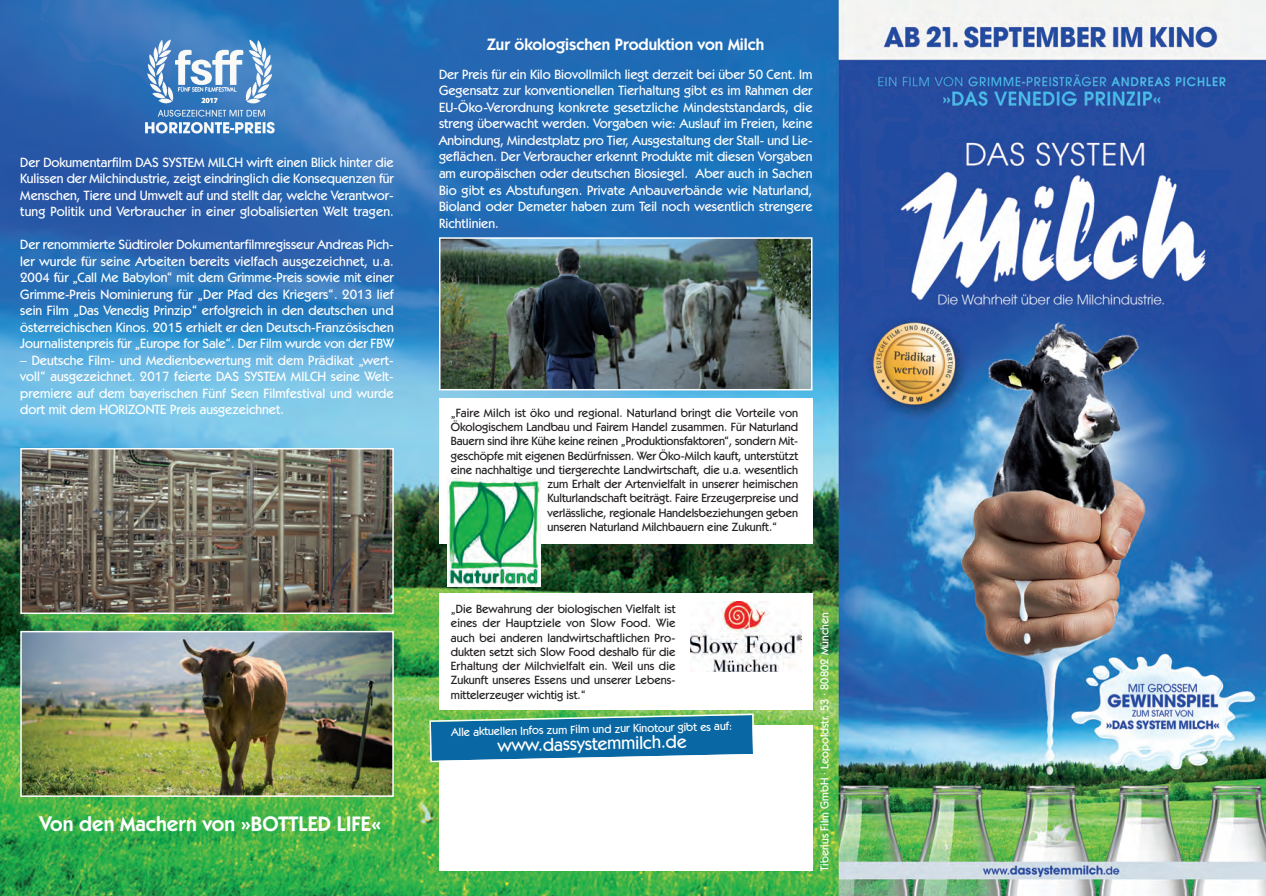
<style>
.page{position:relative;width:1266px;height:896px;background:#fff}
.page>*{position:absolute;margin:0;border:0;box-sizing:border-box;transform-origin:0 0}
.t1{font:600 21px "Kabel IT Cby BT";color:#fff}
.t2{font:500 18.3px "Kabel IT Cby BT";color:#fff}
.t3{font:600 16.5px "Kabel IT Cby BT";color:#fff}
.t4{font:500 13.5px/16.5px "Kabel IT Cby BT";color:#fff;text-align:justify}
.t5{font:500 12px/14.2px "Kabel IT Cby BT";color:#231f20;text-align:justify}
.t6{font:500 11.7px "Kabel IT Cby BT";color:#fff}
.t7{font:500 11.4px "Kabel IT Cby BT";color:#fff}
.s1{font-family:"Ping Fang SC"}
</style>
<div class="page">
<img style="left:0;top:0;width:1265px;height:895px">
<img style="left:141px;top:35px;width:135px;height:102px">
<img style="left:23px;top:451px;width:368px;height:160px">
<div style="left:20px;top:448px;width:374px;height:166px;border:2px solid #fff"></div>
<img style="left:23px;top:633px;width:368px;height:160px">
<div style="left:20px;top:630px;width:374px;height:166px;border:2px solid #fff"></div>
<img style="left:442px;top:240px;width:367px;height:147px">
<div style="left:439px;top:237px;width:373px;height:153px;border:2px solid #fff"></div>
<div style="left:439px;top:398px;width:373px;height:146px;background:#fff"></div>
<img style="left:447px;top:478px;width:93px;height:108px">
<div style="left:439px;top:593px;width:373px;height:117px;background:#fff"></div>
<img style="left:690px;top:601px;width:111px;height:70px">
<div style="left:439px;top:724px;width:373px;height:146px;background:#fff"></div>
<svg style="left:428px;top:712px;width:327px;height:51px;background:#3887a7"></svg>
<p class="t4" style="left:20px;top:155px;width:375px">Der Dokumentarfilm DAS SYSTEM MILCH wirft einen Blick hinter die Kulissen der Milchindustrie, zeigt eindringlich die Konsequenzen für Menschen, Tiere und Umwelt auf und stellt dar, welche Verantwor&shy;tung Politik und Verbraucher in einer globalisierten Welt tragen.</p>
<p class="t4" style="left:20px;top:237px;width:375px">Der renommierte Südtiroler Dokumentarfilmregisseur Andreas Pich&shy;ler wurde für seine Arbeiten bereits vielfach ausgezeichnet, u.a.<br>2004 für „Call Me Babylon“ mit dem Grimme-Preis sowie mit einer Grimme-Preis Nominierung für „Der Pfad des Kriegers“. 2013 lief sein Film „Das Venedig Prinzip“ erfolgreich in den deutschen und österreichischen Kinos. 2015 erhielt er den Deutsch-Französischen Journalistenpreis für „Europe for Sale“. Der Film wurde von der FBW</p>
<p class="t4" style="left:20px;top:353px;width:375px">– Deutsche Film- und Medienbewertung mit dem Prädikat „wert&shy;voll“ ausgezeichnet. 2017 feierte DAS SYSTEM MILCH seine Welt&shy;premiere auf dem bayerischen Fünf Seen Filmfestival und wurde dort mit dem HORIZONTE Preis ausgezeichnet.</p>
<h1 class="t1" style="left:40px;top:815px;width:342px">Von den Machern von »BOTTLED LIFE«</h1>
<p class="t3" style="left:487px;top:39px;width:279px">Zur ökologischen Produktion von Milch</p>
<p class="t4" style="left:439px;top:67px;width:375px">Der Preis für ein Kilo Biovollmilch liegt derzeit bei über 50 Cent. Im Gegensatz zur konventionellen Tierhaltung gibt es im Rahmen der EU-Öko-Verordnung konkrete gesetzliche Mindeststandards, die streng überwacht werden. Vorgaben wie: Auslauf im Freien, keine Anbindung, Mindestplatz pro Tier, Ausgestaltung der Stall- und Lie&shy;geflächen. Der Verbraucher erkennt Produkte mit diesen Vorgaben am europäischen oder deutschen Biosiegel. Aber auch in Sachen Bio gibt es Abstufungen. Private Anbauverbände wie Naturland, Bioland oder Demeter haben zum Teil noch wesentlich strengere Richtlinien.</p>
<p class="t5" style="left:451px;top:406px;width:349px">„Faire Milch ist öko und regional. Naturland bringt die Vorteile von</p>
<p class="t5" style="left:451px;top:421px;width:349px">Ökologischem Landbau und Fairem Handel zusammen. Für Naturland</p>
<p class="t5" style="left:451px;top:435px;width:349px">Bauern sind ihre Kühe keine reinen „Produktionsfaktoren“, sondern Mit-</p>
<p class="t5" style="left:451px;top:449px;width:349px">geschöpfe mit eigenen Bedürfnissen. Wer Öko-Milch kauft, unterstützt</p>
<p class="t5" style="left:451px;top:463px;width:349px">eine nachhaltige und tiergerechte Landwirtschaft, die u.a. wesentlich</p>
<p class="t5" style="left:547px;top:478px;width:252px">zum Erhalt der Artenvielfalt in unserer heimischen</p>
<p class="t5" style="left:547px;top:492px;width:252px">Kulturlandschaft beiträgt. Faire Erzeugerpreise und</p>
<p class="t5" style="left:547px;top:506px;width:252px">verlässliche, regionale Handelsbeziehungen geben</p>
<p class="t5" style="left:547px;top:520px;width:231px">unseren Naturland Milchbauern eine Zukunft.“</p>
<p class="t5" style="left:451px;top:603px;width:226px">„Die Bewahrung der biologischen Vielfalt ist eines der Hauptziele von Slow Food. Wie auch bei anderen landwirtschaftlichen Pro&shy;dukten setzt sich Slow Food deshalb fu<span class="s1">̈</span>r die Erhaltung der Milchvielfalt ein. Weil uns die Zukunft unseres Essens und unserer Lebens&shy;mittelerzeuger wichtig ist.“</p>
<p class="t6" style="left:451px;top:727px;width:282px;rotate:-1deg">Alle aktuellen Infos zum Film und zur Kinotour gibt es auf:</p>
<h2 class="t2" style="left:497px;top:738px;width:190px;rotate:-1deg">www.dassystemmilch.de</h2>
<p class="t7" style="left:820px;top:870px;width:260px;rotate:-90deg">Tiberius Film GmbH · Leopoldstr. 53 · 80802 München</p>
</div>
